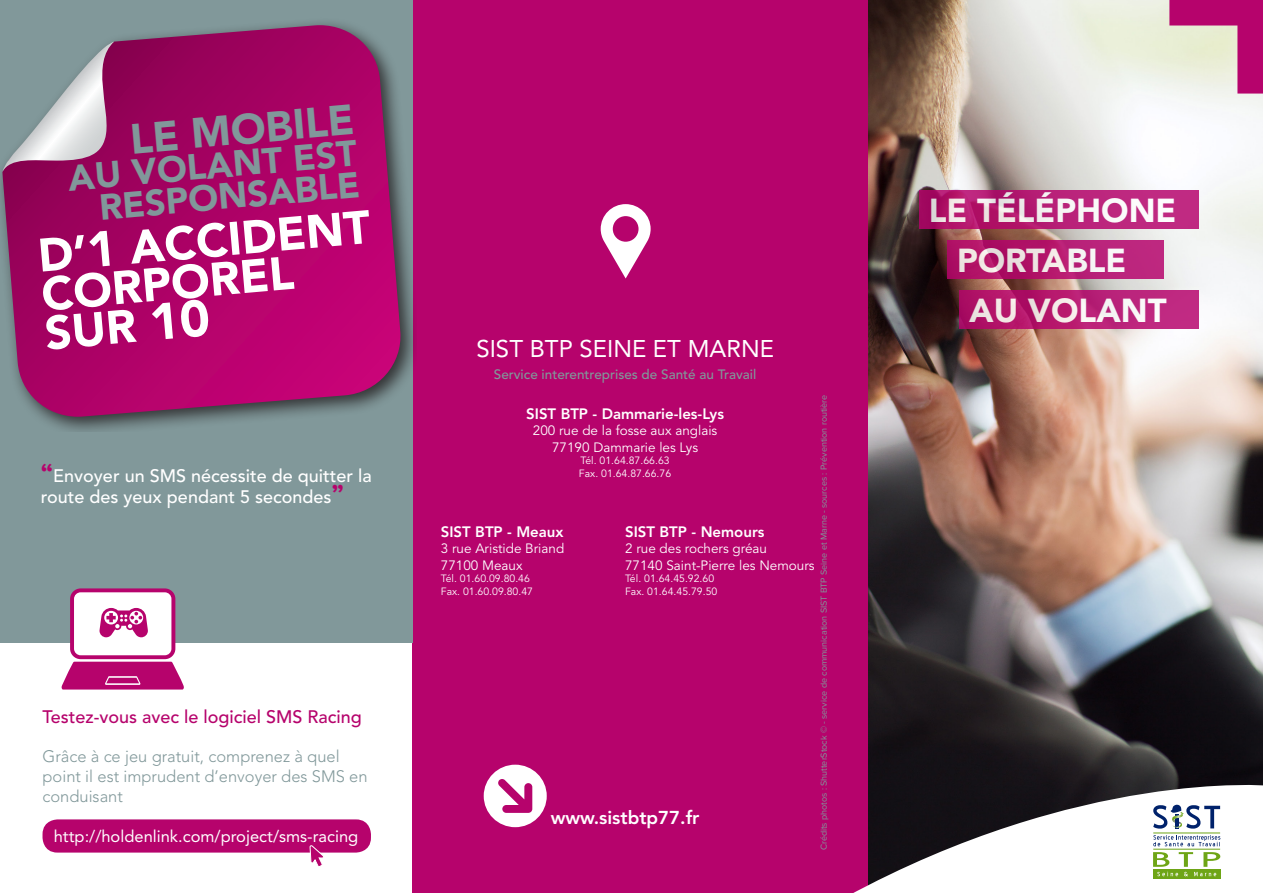
<style>
.page{position:relative;width:1263px;height:893px;background:#fff}
.page>*{position:absolute;margin:0;border:0;box-sizing:border-box;transform-origin:0 0}
.t1{font:900 46.5px/39px "Avenir LT Std";color:#fff}
.t2{font:900 42px "Avenir LT Std";color:#81989a}
.t3{font:900 36px/31.5px "Avenir LT Std";color:#81989a;text-align:right}
.t4{font:900 33px "Avenir LT Std";color:#fff}
.t5{font:24px "Avenir LT Std";color:#fff}
.t6{font:800 18.6px "Avenir LT Std";color:#fff}
.t7{font:500 18px/21.6px "Avenir LT Std";color:#fff}
.t8{font:500 18px "Avenir LT Std";color:#b6036c}
.t9{font:300 16.5px/19.8px "Avenir LT Std";color:#81989a}
.t10{font:16.5px "Avenir LT Std";color:#fff}
.t11{font:800 15px "Avenir LT Std";color:#fff}
.t12{font:13.5px/16.2px "Avenir LT Std";color:#fff}
.t13{font:500 13.5px "Avenir LT Std";color:#81989a}
.t14{font:10.5px/12.6px "Avenir LT Std";color:#fff}
.t15{font:9px "Proxima Nova";color:#81989a}
.s1{font-size:49.5px}
.s2{font-size:51px}
.s3{font-family:"Proxima Nova";font-weight:700;font-size:27px;color:#b6036c}
</style>
<div class="page">
<img style="left:867px;top:0;width:396px;height:770px">
<svg style="left:919px;top:190px;width:280px;height:39px;background:#b61e75"></svg>
<div style="left:947px;top:240px;width:217px;height:39px;background:linear-gradient(to right,#ab0a5e,#bf2a82)"></div>
<div style="left:959px;top:290px;width:240px;height:38px;background:linear-gradient(to right,#ad0d61,#c22d85)"></div>
<div style="left:412px;top:0;width:455px;height:893px;background:#b6036c"></div>
<svg style="left:853px;top:770px;width:410px;height:123px"></svg>
<svg style="left:1153px;top:876px;width:67px;height:3px"></svg>
<svg style="left:1153px;top:852px;width:67px;height:24px"></svg>
<svg style="left:1153px;top:805px;width:67px;height:41px"></svg>
<hr style="left:1153px;top:833px;width:67px;height:1px;background:#6ea516">
<hr style="left:1153px;top:849px;width:67px;height:1px;background:#6ea516">
<svg style="left:601px;top:204px;width:50px;height:75px"></svg>
<div style="left:484px;top:765px;width:63px;height:62px;background:#fff;border-radius:50%"></div>
<svg style="left:498px;top:779px;width:34px;height:34px"></svg>
<div style="left:0;top:0;width:412px;height:642px;background:#81989a"></div>
<div style="left:0;top:17px;width:417px;height:415px;background:#231f20;opacity:.83"></div>
<svg style="left:2px;top:25px;width:401px;height:392px;background:#a41069"></svg>
<svg style="left:2px;top:42px;width:112px;height:130px"></svg>
<svg style="left:62px;top:588px;width:122px;height:101px"></svg>
<div style="left:43px;top:819px;width:328px;height:34px;background:#b6036c;border-radius:15px"></div>
<svg style="left:309px;top:845px;width:15px;height:21px"></svg>
<svg style="left:1169px;top:0;width:94px;height:94px;background:#d281a7"></svg>
<h2 class="t2" style="left:128px;top:114px;width:226px;rotate:-5deg">LE MOBILE</h2>
<h3 class="t3" style="left:67px;top:162px;width:291px;rotate:-5deg">AU VOLANT EST<br>RESPONSABLE</h3>
<h1 class="t1" style="left:36px;top:236px;width:335px;rotate:-5deg">D’<span class="s1">1</span> ACCIDENT<br>CORPOREL<br>SUR <span class="s2">10</span></h1>
<h3 class="t7" style="left:41px;top:465px;width:332px"><span class="s3">“</span>Envoyer un SMS nécessite de quitter la route des yeux pendant 5 secondes<span class="s3">”</span></h3>
<h3 class="t8" style="left:43px;top:706px;width:321px">Testez-vous avec le logiciel SMS Racing</h3>
<p class="t9" style="left:43px;top:747px;width:326px">Grâce à ce jeu gratuit, comprenez à quel point il est imprudent d’envoyer des SMS en conduisant</p>
<p class="t10" style="left:54px;top:827px;width:306px">http://holdenlink.com/project/sms-racing</p>
<h3 class="t5" style="left:476px;top:335px;width:299px">SIST BTP SEINE ET MARNE</h3>
<p class="t13" style="left:494px;top:366px;width:264px">Service interentreprises de Santé au Travail</p>
<p class="t15" style="left:818px;top:850px;width:457px;rotate:-90deg">Crédits photos : ShutterStock © - service de communication SIST BTP Seine et Marne - sources : Prévention routière</p>
<p class="t11" style="left:526px;top:405px;width:199px">SIST BTP - Dammarie-les-Lys</p>
<p class="t12" style="left:533px;top:423px;width:186px;text-align:center">200 rue de la fosse aux anglais<br>77190 Dammarie les Lys</p>
<p class="t14" style="left:579px;top:455px;width:94px">Tél. 01.64.87.66.63<br>Fax. 01.64.87.66.76</p>
<p class="t11" style="left:441px;top:523px;width:124px">SIST BTP - Meaux</p>
<p class="t12" style="left:441px;top:541px;width:125px">3 rue Aristide Briand<br>77100 Meaux</p>
<p class="t14" style="left:441px;top:573px;width:94px">Tél. 01.60.09.80.46<br>Fax. 01.60.09.80.47</p>
<p class="t11" style="left:625px;top:523px;width:141px">SIST BTP - Nemours</p>
<p class="t12" style="left:625px;top:541px;width:191px">2 rue des rochers gréau<br>77140 Saint-Pierre les Nemours</p>
<p class="t14" style="left:625px;top:573px;width:94px">Tél. 01.64.45.92.60<br>Fax. 01.64.45.79.50</p>
<h3 class="t6" style="left:551px;top:807px;width:150px">www.sistbtp77.fr</h3>
<h3 class="t4" style="left:929px;top:190px;width:249px">LE TÉLÉPHONE</h3>
<h3 class="t4" style="left:957px;top:240px;width:171px">PORTABLE</h3>
<h3 class="t4" style="left:969px;top:290px;width:199px">AU VOLANT</h3>
</div>
